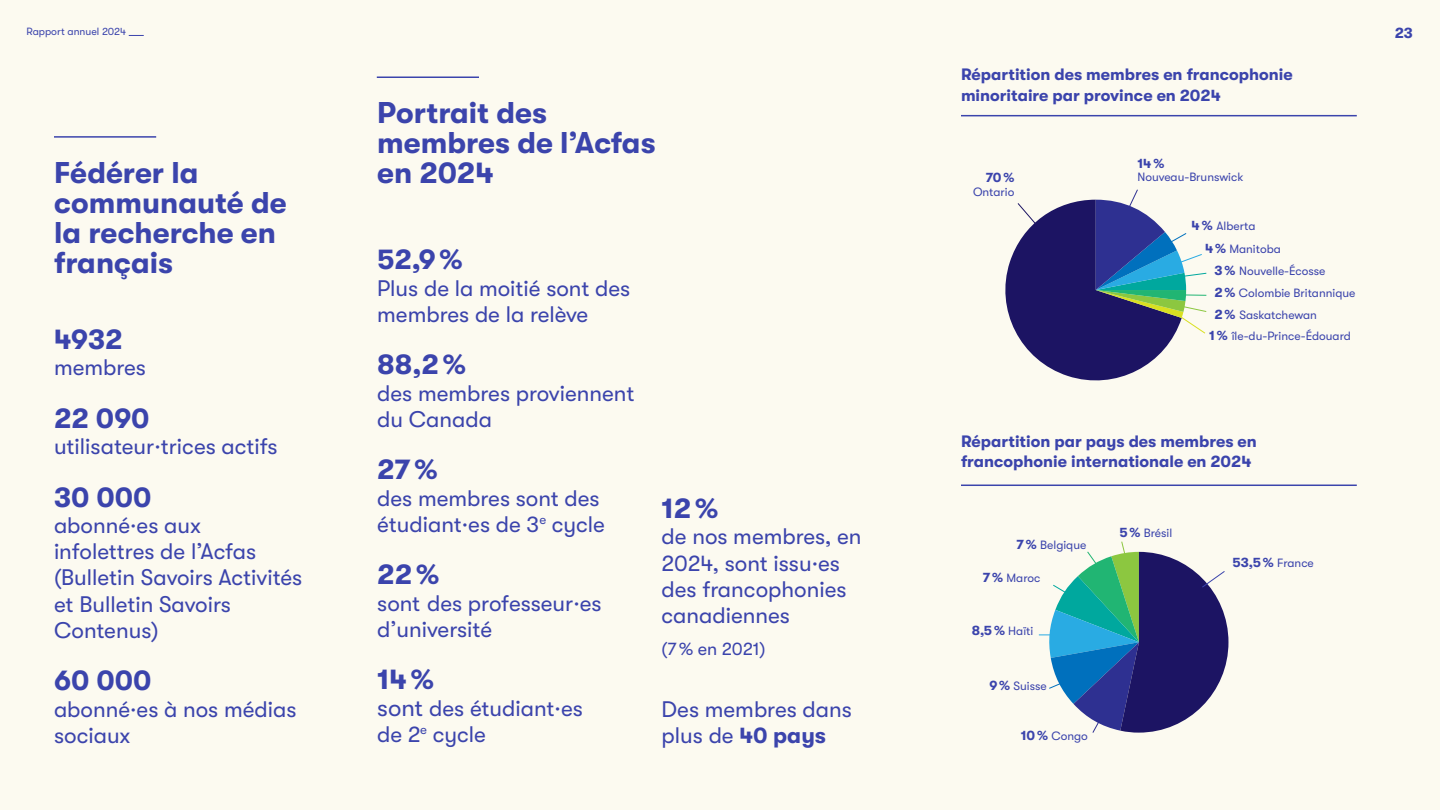
<style>
.page{position:relative;width:1440px;height:810px;background:#fcfaf0}
.page>*{position:absolute;margin:0;border:0;box-sizing:border-box;transform-origin:0 0}
.t1{font:700 30px/30px "GT Walsheim";color:#3b44ac}
.t2{font:700 28.5px "GT Walsheim";color:#3b44ac}
.t3{font:22.5px/26.2px "GT Walsheim";color:#3b44ac}
.t4{font:18px "GT Walsheim";color:#3b44ac}
.t5{font:700 16.5px/20.2px "GT Walsheim";color:#3b44ac}
.t6{font:700 15px "GT Walsheim";color:#3b44ac}
.t7{font:700 13.5px "GT Walsheim";color:#3b44ac}
.t8{font:12px "GT Walsheim";color:#3b44ac}
.t9{font:10.5px "GT Walsheim";color:#3b44ac}
.s1{font-size:24px}
.s2{font-weight:700}
.s3{font-weight:700;font-size:13.5px}
</style>
<div class="page">
<svg style="left:129px;top:35px;width:15px;height:1px"></svg>
<hr style="left:54px;top:136px;width:102px;height:2px;background:#3b44ac">
<hr style="left:377px;top:76px;width:102px;height:2px;background:#3b44ac">
<svg style="left:1005px;top:189px;width:202px;height:192px"></svg>
<hr style="left:961px;top:115px;width:396px;height:1px;background:#3b44ac">
<hr style="left:961px;top:485px;width:396px;height:1px;background:#3b44ac">
<svg style="left:1039px;top:541px;width:189px;height:192px"></svg>
<p class="t9" style="left:26px;top:26px;width:101px">Rapport annuel 2024</p>
<p class="t6" style="left:1395px;top:25px;width:20px">23</p>
<h1 class="t1" style="left:54px;top:157px;width:234px">Fédérer la communauté de la recherche en français</h1>
<p class="t2" style="left:54px;top:323px;width:70px">4932</p>
<p class="t3" style="left:54px;top:355px;width:94px">membres</p>
<p class="t2" style="left:54px;top:402px;width:97px">22 090</p>
<p class="t3" style="left:54px;top:434px;width:225px">utilisateur·trices actifs</p>
<p class="t2" style="left:54px;top:481px;width:99px">30 000</p>
<p class="t3" style="left:54px;top:512px;width:250px">abonné·es aux infolettres de l’Acfas (Bulletin Savoirs Activités et Bulletin Savoirs<br>Contenus)</p>
<p class="t2" style="left:54px;top:665px;width:99px">60 000</p>
<p class="t3" style="left:54px;top:696px;width:244px">abonné·es à nos médias sociaux</p>
<h1 class="t1" style="left:377px;top:98px;width:280px">Portrait des membres de l’Acfas en 2024</h1>
<p class="t2" style="left:377px;top:244px;width:87px">52,9 %</p>
<p class="t3" style="left:377px;top:275px;width:254px">Plus de la moitié sont des membres de la relève</p>
<p class="t2" style="left:377px;top:349px;width:90px">88,2 %</p>
<p class="t3" style="left:377px;top:380px;width:259px">des membres proviennent du Canada</p>
<p class="t2" style="left:377px;top:454px;width:62px">27 %</p>
<p class="t3" style="left:377px;top:485px;width:229px">des membres sont des étudiant·es de 3<sup>e</sup> cycle</p>
<p class="t2" style="left:377px;top:559px;width:64px">22 %</p>
<p class="t3" style="left:377px;top:590px;width:226px">sont des professeur·es d’université</p>
<p class="t2" style="left:377px;top:664px;width:58px">14 %</p>
<p class="t3" style="left:377px;top:695px;width:207px"><span class="s1">sont</span> des étudiant·es de 2<sup>e</sup> cycle</p>
<p class="t2" style="left:662px;top:492px;width:58px">12 %</p>
<p class="t3" style="left:662px;top:524px;width:202px">de nos membres, en<br>2024, sont issu·es des francophonies canadiennes</p>
<p class="t4" style="left:662px;top:638px;width:105px">(7 % en 2021)</p>
<p class="t3" style="left:662px;top:696px;width:192px">Des membres dans plus de <span class="s2">40 pays</span></p>
<p class="t5" style="left:961px;top:64px;width:333px">Répartition des membres en francophonie minoritaire par province en 2024</p>
<p class="t7" style="left:986px;top:170px;width:30px">70 %</p>
<p class="t8" style="left:973px;top:185px;width:43px">Ontario</p>
<p class="t7" style="left:1137px;top:155px;width:28px">14 %</p>
<p class="t8" style="left:1137px;top:170px;width:107px">Nouveau-Brunswick</p>
<p class="t8" style="left:1192px;top:219px;width:66px"><span class="s3">4 %</span> Alberta</p>
<p class="t8" style="left:1214px;top:264px;width:113px"><span class="s3">3 %</span> Nouvelle-Écosse</p>
<p class="t8" style="left:1214px;top:286px;width:142px"><span class="s3">2 %</span> Colombie Britannique</p>
<p class="t8" style="left:1214px;top:308px;width:104px"><span class="s3">2 %</span> Saskatchewan</p>
<p class="t8" style="left:1209px;top:329px;width:143px"><span class="s3">1 %</span> île-du-Prince-Édouard</p>
<p class="t8" style="left:1205px;top:242px;width:77px"><span class="s3">4 %</span> Manitoba</p>
<p class="t5" style="left:961px;top:431px;width:297px">Répartition par pays des membres en francophonie internationale en 2024</p>
<p class="t8" style="left:1017px;top:538px;width:71px"><span class="s3">7 %</span> Belgique</p>
<p class="t8" style="left:983px;top:571px;width:59px"><span class="s3">7 %</span> Maroc</p>
<p class="t8" style="left:972px;top:624px;width:63px"><span class="s3">8,5 %</span> Haïti</p>
<p class="t8" style="left:989px;top:679px;width:59px"><span class="s3">9 %</span> Suisse</p>
<p class="t8" style="left:1021px;top:729px;width:69px"><span class="s3">10 %</span> Congo</p>
<p class="t8" style="left:1119px;top:526px;width:54px"><span class="s3">5 %</span> Brésil</p>
<p class="t8" style="left:1233px;top:556px;width:83px"><span class="s3">53,5 %</span> France</p>
</div>
